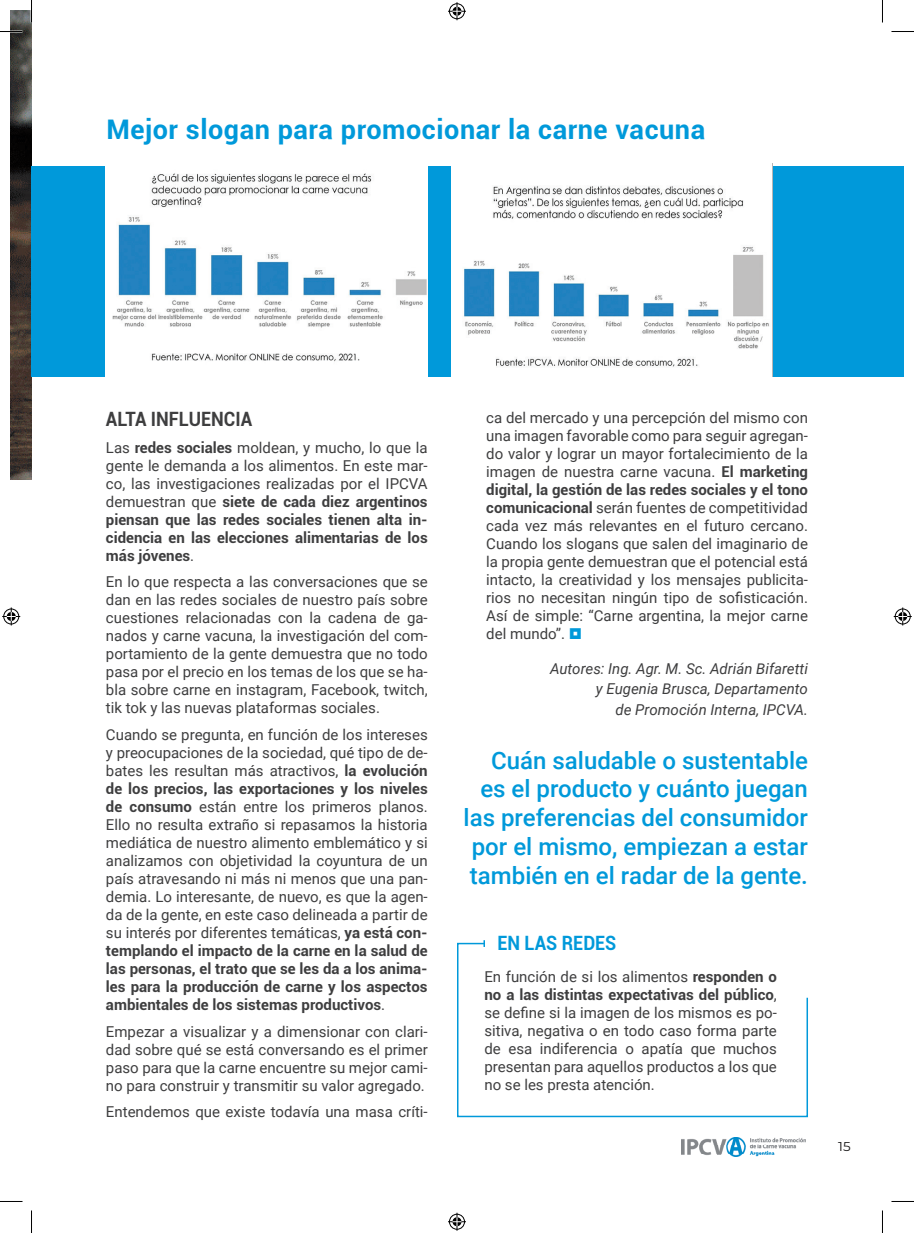
<style>
.page{position:relative;width:914px;height:1233px;background:#fff}
.page>*{position:absolute;margin:0;border:0;box-sizing:border-box;transform-origin:0 0}
.t1{font:700 27px "Roboto";letter-spacing:.02em;color:#0099da}
.t2{font:500 24px/28.7px "Roboto";color:#0099da;text-align:right}
.t3{font:700 19.8px "Roboto";color:#3e3e3f;scale:.91 1}
.t4{font:700 19.8px "Roboto";color:#0099da;scale:.91 1}
.t5{font:15px/18px "Roboto";color:#3e3e3f;text-align:justify}
.t6{font:700 15px/18px "Roboto";color:#3e3e3f;text-align:justify}
.t7{font:italic 15px/20.5px "Roboto";color:#3e3e3f;text-align:right}
.t8{font:12.9px "Montserrat";color:#191818;scale:1.05 1}
.s1{font-weight:400}
.s2{font-weight:700}
</style>
<div class="page">
<img style="left:681px;top:1137px;width:124px;height:19px">
<img style="left:10px;top:10px;width:22px;height:470px">
<div style="left:32px;top:166px;width:871px;height:210px;background:#0099da"></div>
<svg style="left:457px;top:942px;width:351px;height:175px"></svg>
<svg style="left:483px;top:940px;width:2px;height:6px"></svg>
<img style="left:106px;top:166px;width:321px;height:210px">
<img style="left:451px;top:166px;width:321px;height:210px">
<svg style="left:0;top:31px;width:22px;height:1px"></svg>
<svg style="left:891px;top:31px;width:22px;height:1px"></svg>
<svg style="left:0;top:1201px;width:22px;height:1px"></svg>
<svg style="left:891px;top:1201px;width:22px;height:1px"></svg>
<svg style="left:31px;top:0;width:1px;height:23px"></svg>
<svg style="left:31px;top:1210px;width:1px;height:22px"></svg>
<svg style="left:882px;top:0;width:1px;height:23px"></svg>
<svg style="left:882px;top:1210px;width:1px;height:22px"></svg>
<svg style="left:448px;top:2px;width:18px;height:18px"></svg>
<svg style="left:448px;top:1212px;width:18px;height:18px"></svg>
<svg style="left:2px;top:607px;width:18px;height:18px"></svg>
<svg style="left:893px;top:607px;width:18px;height:18px"></svg>
<h1 class="t1" style="left:106px;top:110px;width:600px">Mejor slogan para promocionar la carne vacuna</h1>
<h3 class="t3" style="left:106px;top:405px;width:162px">ALTA INFLUENCIA</h3>
<p class="t6" style="left:106px;top:438px;width:323px"><span class="s1">Las</span> redes sociales <span class="s1">moldean, y mucho, lo que la gente le demanda a los alimentos. En este mar&shy;co, las investigaciones realizadas por el IPCVA demuestran que</span> siete de cada diez argentinos piensan que las redes sociales tienen alta in&shy;cidencia en las elecciones alimentarias de los más jóvenes<span class="s1">.</span></p>
<p class="t5" style="left:106px;top:572px;width:323px">En lo que respecta a las conversaciones que se dan en las redes sociales de nuestro país sobre cuestiones relacionadas con la cadena de ga&shy;nados y carne vacuna, la investigación del com&shy;portamiento de la gente demuestra que no todo pasa por el precio en los temas de los que se ha&shy;bla sobre carne en instagram, Facebook, twitch, tik tok y las nuevas plataformas sociales.</p>
<p class="t5" style="left:106px;top:725px;width:323px">Cuando se pregunta, en función de los intereses y preocupaciones de la sociedad, qué tipo de de&shy;bates les resultan más atractivos, <span class="s2">la evolución de los precios, las exportaciones y los niveles de consumo</span> están entre los primeros planos.<br>Ello no resulta extraño si repasamos la historia mediática de nuestro alimento emblemático y si analizamos con objetividad la coyuntura de un país atravesando ni más ni menos que una pan&shy;demia. Lo interesante, de nuevo, es que la agen&shy;da de la gente, en este caso delineada a partir de su interés por diferentes temáticas, <span class="s2">ya está con&shy;templando el impacto de la carne en la salud de las personas, el trato que se les da a los anima&shy;les para la producción de carne y los aspectos ambientales de los sistemas productivos</span>.</p>
<p class="t5" style="left:106px;top:1021px;width:323px">Empezar a visualizar y a dimensionar con clari&shy;dad sobre qué se está conversando es el primer paso para que la carne encuentre su mejor cami&shy;no para construir y transmitir su valor agregado.</p>
<p class="t5" style="left:106px;top:1102px;width:323px">Entendemos que existe todavía una masa críti-</p>
<p class="t5" style="left:486px;top:408px;width:323px">ca del mercado y una percepción del mismo con una imagen favorable como para seguir agregan&shy;do valor y lograr un mayor fortalecimiento de la imagen de nuestra carne vacuna. <span class="s2">El marketing digital, la gestión de las redes sociales y el tono comunicacional</span> serán fuentes de competitividad cada vez más relevantes en el futuro cercano.<br>Cuando los slogans que salen del imaginario de la propia gente demuestran que el potencial está intacto, la creatividad y los mensajes publicita&shy;rios no necesitan ningún tipo de sofisticación.<br>Así de simple: “Carne argentina, la mejor carne del mundo”.</p>
<p class="t7" style="left:550px;top:657px;width:259px">Autores: Ing. Agr. M. Sc. Adrián Bifaretti y Eugenia Brusca, Departamento<br>de Promoción Interna, IPCVA.</p>
<h2 class="t2" style="left:463px;top:744px;width:346px">Cuán saludable o sustentable es el producto y cuánto juegan las preferencias del consumidor por el mismo, empiezan a estar también en el radar de la gente.</h2>
<h3 class="t4" style="left:497px;top:929px;width:132px">EN LAS REDES</h3>
<p class="t5" style="left:484px;top:967px;width:294px">En función de si los alimentos <span class="s2">responden o no a las distintas expectativas del público</span>, se define si la imagen de los mismos es po&shy;sitiva, negativa o en todo caso forma parte de esa indiferencia o apatía que muchos presentan para aquellos productos a los que no se les presta atención.</p>
<p class="t8" style="left:838px;top:1137px;width:13px">15</p>
</div>
